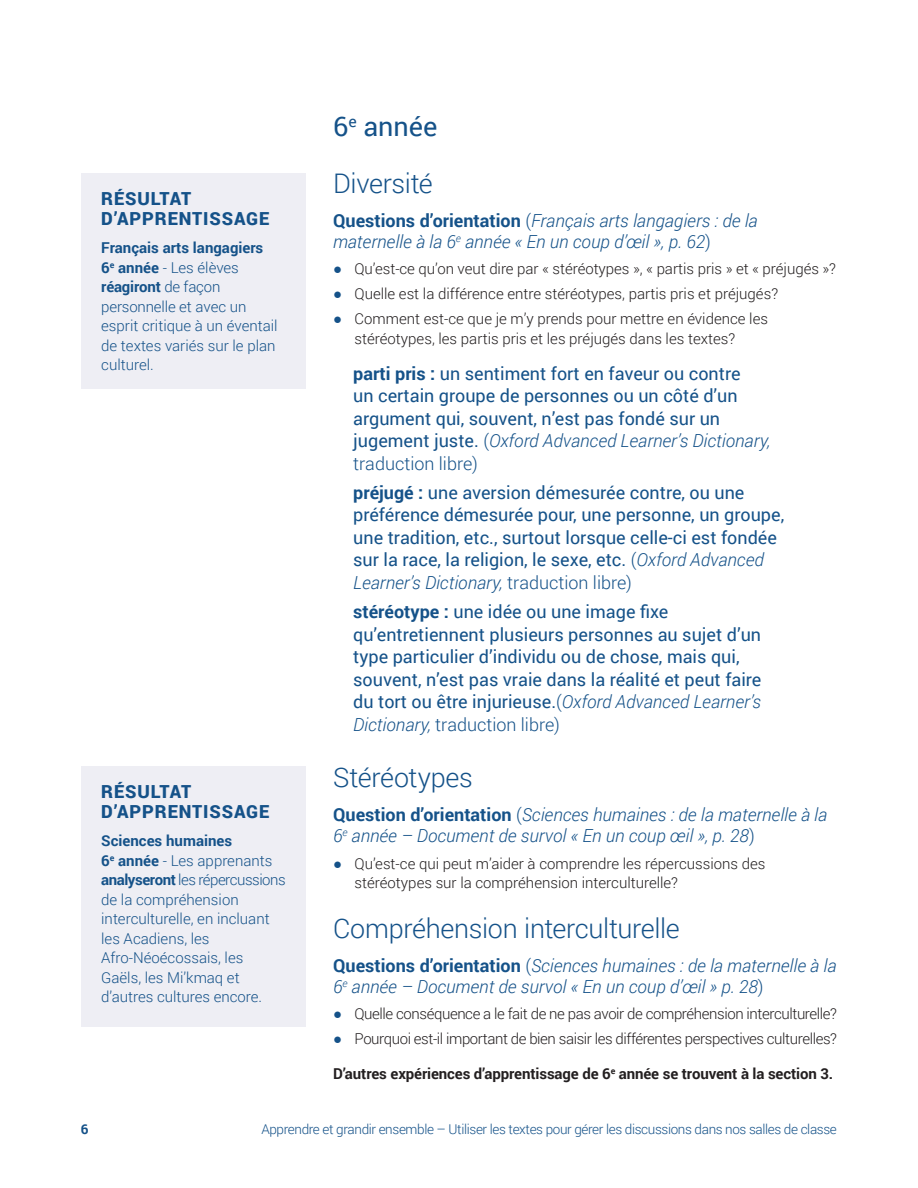
<style>
.page{position:relative;width:918px;height:1188px;background:#fff}
.page>*{position:absolute;margin:0;border:0;box-sizing:border-box;transform-origin:0 0}
.t1{font:300 27px/56.2px "Roboto";letter-spacing:-.01em;color:#155289}
.t2{font:18px/22.5px "Roboto";color:#155289}
.t3{font:italic 300 18px/21px "Roboto";color:#155289}
.t4{font:900 18px/19.5px "Roboto";letter-spacing:.05em;color:#155289}
.t5{font:300 15px/19.5px "Roboto";color:#231f20}
.t6{font:300 15px/19.5px "Roboto";color:#155289}
.t7{font:300 15px "Roboto";letter-spacing:-.025em;color:#231f20}
.t8{font:700 15px "Roboto";letter-spacing:-.01em;color:#231f20}
.t9{font:300 13.5px "Roboto";letter-spacing:-.025em;color:#155289}
.t10{font:700 13.5px "Roboto";color:#155289}
.s1{font-weight:700}
.s2{font-weight:400}
.s3{font-weight:700;font-style:normal}
.s4{font-style:normal}
.s5{font-family:"Arial";font-weight:400;color:#155289}
.s6{font-weight:300}
.s7{font-weight:300;font-style:italic}
</style>
<div class="page">
<div style="left:81px;top:766px;width:225px;height:261px;background:#eeeef4"></div>
<div style="left:81px;top:173px;width:225px;height:216px;background:#eeeef4"></div>
<p class="t4" style="left:101px;top:188px;width:170px">RÉSULTAT<br>D’APPRENTISSAGE</p>
<p class="t6" style="left:101px;top:238px;width:178px"><span class="s1">Français arts langagiers<br>6</span><sup>e</sup> <span class="s1">année</span> - Les élèves <span class="s1">réagiront</span> de façon personnelle et avec un esprit critique à un éventail de textes variés sur le plan culturel.</p>
<p class="t4" style="left:101px;top:781px;width:170px">RÉSULTAT<br>D’APPRENTISSAGE</p>
<p class="t6" style="left:101px;top:831px;width:186px"><span class="s1">Sciences humaines<br>6</span><sup>e</sup> <span class="s1">année</span> - Les apprenants <span class="s1">analyseront</span> les répercussions de la compréhension interculturelle, en incluant les Acadiens, les<br>Afro-Néoécossais, les<br>Gaëls, les Mi’kmaq et d’autres cultures encore.</p>
<h1 class="t1" style="left:333px;top:98px;width:106px"><span class="s2">6</span><sup>e</sup> <span class="s2">année<br></span>Diversité</h1>
<p class="t3" style="left:333px;top:210px;width:426px"><span class="s3">Questions d’orientation</span> <span class="s4">(</span>Français arts langagiers : de la maternelle à la 6<sup>e</sup> année « En un coup d’œil », p. 62<span class="s4">)</span></p>
<p class="t5" style="left:333px;top:259px;width:505px"><span class="s5">●</span> Qu’est-ce qu’on veut dire par « stéréotypes », « partis pris » et « préjugés »?</p>
<p class="t5" style="left:333px;top:284px;width:447px"><span class="s5">●</span> Quelle est la différence entre stéréotypes, partis pris et préjugés?</p>
<p class="t5" style="left:355px;top:309px;width:415px;text-indent:-22px"><span class="s5">●</span> Comment est-ce que je m’y prends pour mettre en évidence les stéréotypes, les partis pris et les préjugés dans les textes?</p>
<p class="t2" style="left:353px;top:361px;width:419px"><span class="s1">parti pris :</span> un sentiment fort en faveur ou contre<br>un certain groupe de personnes ou un côté d’un argument qui, souvent, n’est pas fondé sur un jugement juste. <span class="s6">(</span><span class="s7">Oxford Advanced Learner’s Dictionary, </span><span class="s6">traduction libre)</span></p>
<p class="t2" style="left:353px;top:481px;width:433px"><span class="s1">préjugé :</span> une aversion démesurée contre, ou une préférence démesurée pour, une personne, un groupe, une tradition, etc., surtout lorsque celle-ci est fondée sur la race, la religion, le sexe, etc. <span class="s6">(</span><span class="s7">Oxford Advanced Learner’s Dictionary,</span> <span class="s6">traduction libre)</span></p>
<p class="t2" style="left:353px;top:600px;width:410px"><span class="s1">stéréotype :</span> une idée ou une image fixe qu’entretiennent plusieurs personnes au sujet d’un type particulier d’individu ou de chose, mais qui, souvent, n’est pas vraie dans la réalité et peut faire du tort ou être injurieuse.<span class="s6">(</span><span class="s7">Oxford Advanced Learner’s Dictionary,</span> <span class="s6">traduction libre)</span></p>
<h1 class="t1" style="left:333px;top:748px;width:141px">Stéréotypes</h1>
<p class="t3" style="left:333px;top:804px;width:496px"><span class="s3">Question d’orientation</span> <span class="s4">(</span>Sciences humaines : de la maternelle à la<br>6<sup>e</sup> année – Document de survol « En un coup œil », p. 28<span class="s4">)</span></p>
<p class="t5" style="left:355px;top:853px;width:412px;text-indent:-22px"><span class="s5">●</span> Qu’est-ce qui peut m’aider à comprendre les répercussions des stéréotypes sur la compréhension interculturelle?</p>
<h1 class="t1" style="left:333px;top:899px;width:348px">Compréhension interculturelle</h1>
<p class="t3" style="left:333px;top:955px;width:505px"><span class="s3">Questions d’orientation</span> <span class="s4">(</span>Sciences humaines : de la maternelle à la<br>6<sup>e</sup> année – Document de survol « En un coup d’œil » p. 28<span class="s4">)</span></p>
<p class="t7" style="left:333px;top:1004px;width:506px"><span class="s5">●</span> Quelle conséquence a le fait de ne pas avoir de compréhension interculturelle?</p>
<p class="t7" style="left:333px;top:1029px;width:506px"><span class="s5">●</span> Pourquoi est-il important de bien saisir les différentes perspectives culturelles?</p>
<p class="t8" style="left:333px;top:1063px;width:502px">D’autres expériences d’apprentissage de 6<sup>e</sup> année se trouvent à la section 3.</p>
<p class="t10" style="left:81px;top:1119px;width:9px">6</p>
<p class="t9" style="left:261px;top:1119px;width:577px">Apprendre et grandir ensemble – Utiliser les textes pour gérer les discussions dans nos salles de classe</p>
</div>
